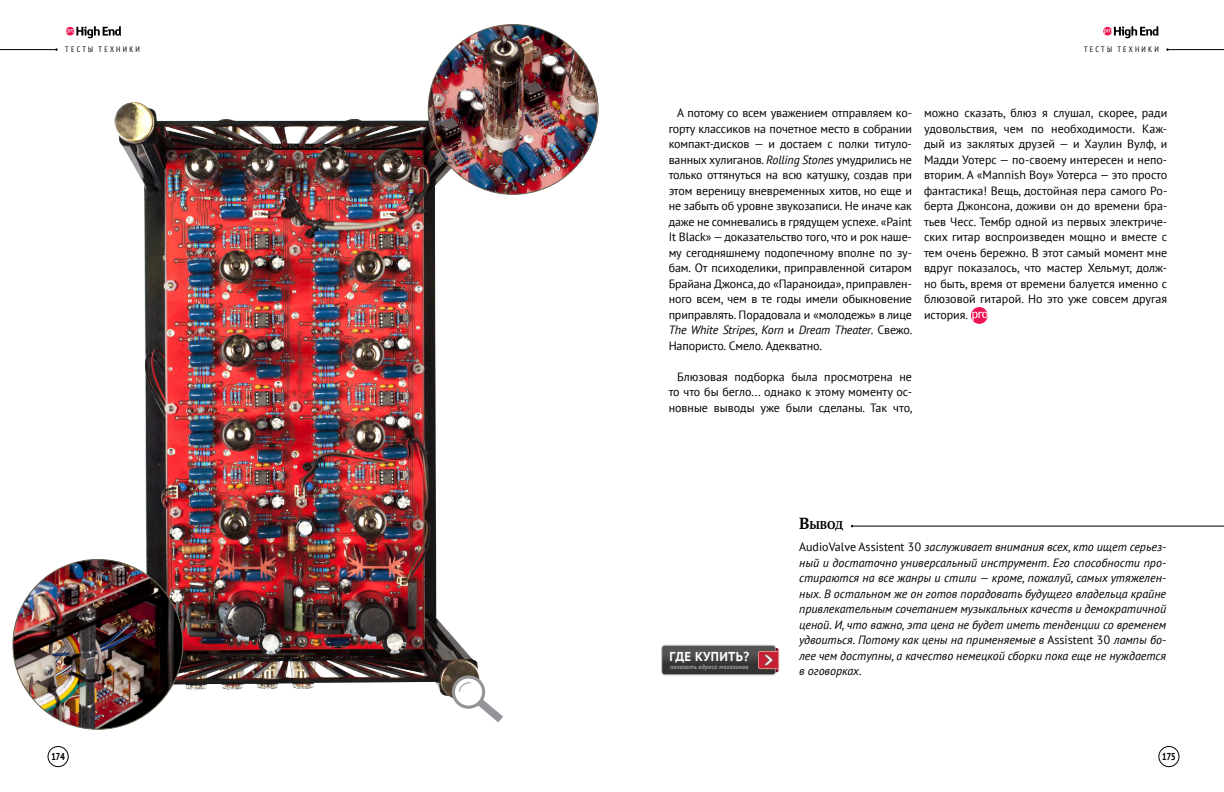
<style>
.page{position:relative;width:1224px;height:792px;background:#fff}
.page>*{position:absolute;margin:0;border:0;box-sizing:border-box;transform-origin:0 0}
.t1{font:700 12.9px "PT Sans";letter-spacing:.03em;color:#fff}
.t2{font:12px/15.5px "PT Sans";color:#000;text-align:justify}
.t3{font:italic 12px/15.5px "PT Sans";color:#000;text-align:justify}
.t4{font:700 11.2px "PT Serif";color:#000}
.t5{font:700 condensed 10px "PT Sans";letter-spacing:-.05em;color:#000}
.t6{font:condensed 8px "PT Sans";color:#000}
.t7{font:italic 700 6.3px "PT Sans";letter-spacing:.03em;color:#9fa1a4}
.s1{font-style:italic}
.s2{font-size:16px}
.s3{font-style:normal}
</style>
<div class="page">
<svg style="left:662px;top:645px;width:117px;height:30px;background:#594a4c"></svg>
<hr style="left:853px;top:526px;width:371px;height:1px;background:#000">
<img style="left:110px;top:102px;width:376px;height:609px">
<svg style="left:971px;top:307px;width:17px;height:17px"></svg>
<svg style="left:972px;top:312px;width:16px;height:9px"></svg>
<img style="left:13px;top:559px;width:170px;height:170px;border-radius:85px">
<img style="left:428px;top:25px;width:169px;height:169px">
<svg style="left:452px;top:675px;width:33px;height:34px"></svg>
<div style="left:455px;top:679px;width:27px;height:27px;background:#fff;border-radius:50%"></div>
<svg style="left:477px;top:699px;width:26px;height:23px"></svg>
<svg style="left:458px;top:681px;width:13px;height:11px"></svg>
<svg style="left:67px;top:26px;width:54px;height:12px"></svg>
<svg style="left:1104px;top:26px;width:54px;height:12px"></svg>
<hr style="left:0;top:49px;width:55px;height:1px;background:#000">
<hr style="left:1169px;top:49px;width:55px;height:1px;background:#000">
<div style="left:48px;top:746px;width:20px;height:21px;border:1px solid #000;border-radius:50%"></div>
<div style="left:1159px;top:746px;width:20px;height:21px;border:1px solid #000;border-radius:50%"></div>
<p class="t6" style="left:65px;top:44px;width:4px">тесты</p>
<p class="t6" style="left:99px;top:44px;width:7px">техники</p>
<p class="t6" style="left:1084px;top:44px;width:7px">тесты</p>
<p class="t6" style="left:1117px;top:44px;width:7px">техники</p>
<p class="t2" style="left:669px;top:105px;width:245px;text-indent:9px">А потому со всем уважением отправляем ко&shy;горту классиков на почетное место в собрании компакт-дисков — и достаем с полки титуло&shy;ванных хулиганов. <span class="s1">Rolling Stones</span> умудрились не только оттянуться на всю катушку, создав при этом вереницу вневременных хитов, но еще и не забыть об уровне звукозаписи. Не иначе как даже не сомневались в грядущем успехе. «Paint It Black» — доказательство того, что и рок наше&shy;му сегодняшнему подопечному вполне по зу&shy;бам. От психоделики, приправленной ситаром Брайана Джонса, до «Параноида», приправлен&shy;ного всем, чем в те годы имели обыкновение приправлять. Порадовала и «молодежь» в лице <span class="s1">The White Stripes</span>, <span class="s1">Korn</span> и <span class="s1">Dream Theater</span>. Свежо.<br>Напористо. Смело. Адекватно.</p>
<p class="t2" style="left:669px;top:369px;width:245px;text-indent:9px">Блюзовая подборка была просмотрена не то что бы бегло... однако к этому моменту ос&shy;новные выводы уже были сделаны. Так что,</p>
<p class="t2" style="left:924px;top:105px;width:245px">можно сказать, блюз я слушал, скорее, ради удовольствия, чем по необходимости. Каж&shy;дый из заклятых друзей — и Хаулин Вулф, и Мадди Уотерс — по-своему интересен и непо&shy;вторим. А «Mannish Boy» Уотерса — это просто фантастика! Вещь, достойная пера самого Ро&shy;берта Джонсона, доживи он до времени бра&shy;тьев Чесс. Тембр одной из первых электриче&shy;ских гитар воспроизведен мощно и вместе с тем очень бережно. В этот самый момент мне вдруг показалось, что мастер Хельмут, долж&shy;но быть, время от времени балуется именно с блюзовой гитарой. Но это уже совсем другая история.</p>
<p class="t4" style="left:799px;top:518px;width:46px"><span class="s2">В</span>ывод</p>
<p class="t1" style="left:669px;top:648px;width:81px">ГДЕ КУПИТЬ?</p>
<p class="t7" style="left:670px;top:662px;width:80px">показать адреса магазинов</p>
<p class="t3" style="left:799px;top:539px;width:369px"><span class="s3">AudioValve Assistent 30</span> заслуживает внимания всех, кто ищет серьез&shy;ный и достаточно универсальный инструмент. Его способности про&shy;стираются на все жанры и стили — кроме, пожалуй, самых утяжелен&shy;ных. В остальном же он готов порадовать будущего владельца крайне привлекательным сочетанием музыкальных качеств и демократичной ценой. И, что важно, эта цена не будет иметь тенденции со временем удвоиться. Потому как цены на применяемые в <span class="s3">Assistent 30</span> лампы бо&shy;лее чем доступны, а качество немецкой сборки пока еще не нуждается в оговорках.</p>
<p class="t5" style="left:51px;top:750px;width:16px">174</p>
<p class="t5" style="left:1162px;top:750px;width:16px">175</p>
</div>
